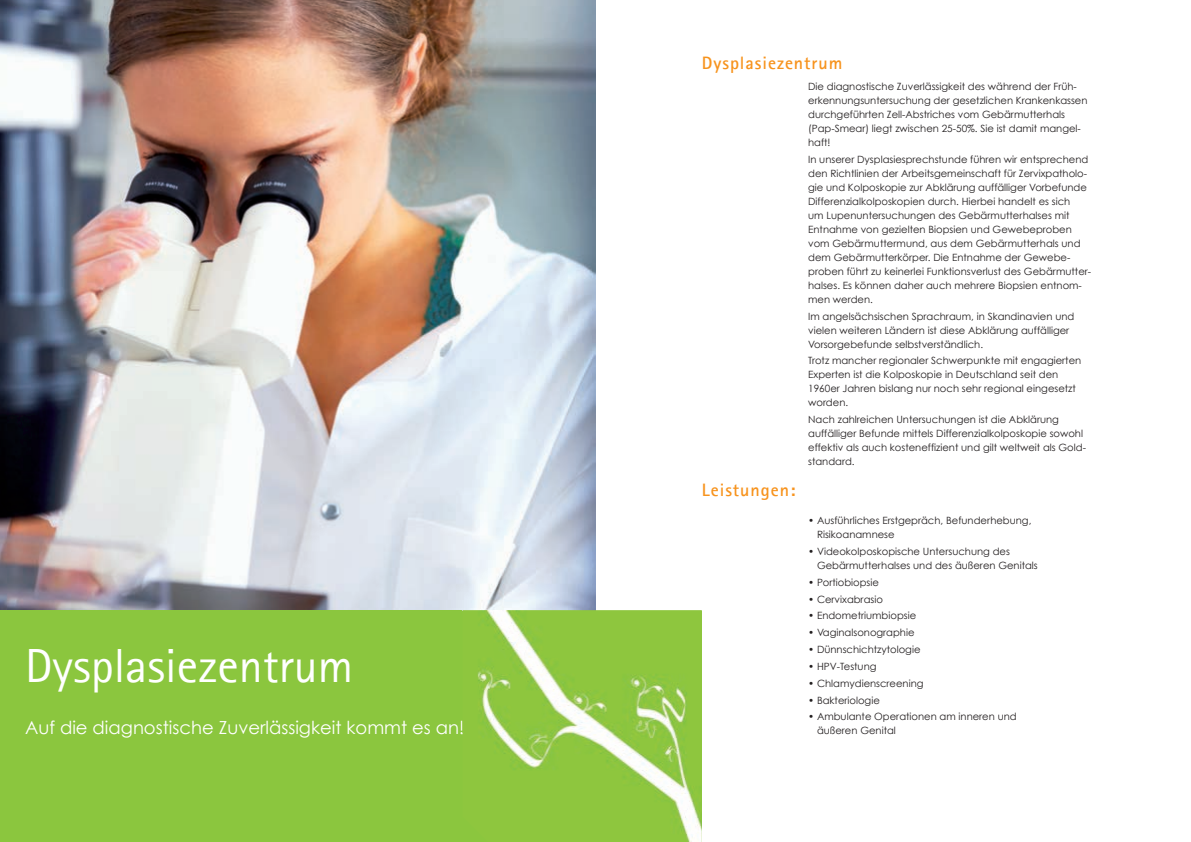
<style>
.page{position:relative;width:1191px;height:842px;background:#fff}
.page>*{position:absolute;margin:0;border:0;box-sizing:border-box;transform-origin:0 0}
.t1{font:48px "Rotis Sans Serif";color:#fff}
.t2{font:18px "Century Gothic";color:#fff}
.t3{font:700 18px "Rotis Sans Serif";letter-spacing:.055em;color:#f7931d}
.t4{font:10px/14px "Century Gothic";color:#231f20}
</style>
<div class="page">
<img style="left:0;top:0;width:595px;height:610px">
<div style="left:0;top:610px;width:702px;height:232px;background:#8bc63e"></div>
<img style="left:462px;top:610px;width:240px;height:232px">
<h1 class="t1" style="left:25px;top:637px;width:330px">Dysplasiezentrum</h1>
<h2 class="t2" style="left:25px;top:717px;width:441px">Auf die diagnostische Zuverlässigkeit kommt es an!</h2>
<h2 class="t3" style="left:702px;top:51px;width:142px">Dysplasiezentrum</h2>
<h2 class="t3" style="left:702px;top:479px;width:95px">Leistungen:</h2>
<p class="t4" style="left:808px;top:79px;width:281px">Die diagnostische Zuverlässigkeit des während der Früh&shy;erkennungsuntersuchung der gesetzlichen Krankenkassen durchgeführten Zell-Abstriches vom Gebärmutterhals (Pap-Smear) liegt zwischen 25-50%. Sie ist damit mangel&shy;haft!</p>
<p class="t4" style="left:808px;top:152px;width:284px">In unserer Dysplasiesprechstunde führen wir entsprechend den Richtlinien der Arbeitsgemeinschaft für Zervixpatholo&shy;gie und Kolposkopie zur Abklärung auffälliger Vorbefunde Differenzialkolposkopien durch. Hierbei handelt es sich<br>um Lupenuntersuchungen des Gebärmutterhalses mit Entnahme von gezielten Biopsien und Gewebeproben vom Gebärmuttermund, aus dem Gebärmutterhals und dem Gebärmutterkörper. Die Entnahme der Gewebe&shy;proben führt zu keinerlei Funktionsverlust des Gebärmutter&shy;halses. Es können daher auch mehrere Biopsien entnom&shy;men werden.</p>
<p class="t4" style="left:808px;top:309px;width:268px">Im angelsächsischen Sprachraum, in Skandinavien und vielen weiteren Ländern ist diese Abklärung auffälliger<br>Vorsorgebefunde selbstverständlich.</p>
<p class="t4" style="left:808px;top:354px;width:275px">Trotz mancher regionaler Schwerpunkte mit engagierten Experten ist die Kolposkopie in Deutschland seit den 1960er Jahren bislang nur noch sehr regional eingesetzt worden.</p>
<p class="t4" style="left:808px;top:412px;width:279px">Nach zahlreichen Untersuchungen ist die Abklärung auffälliger Befunde mittels Differenzialkolposkopie sowohl effektiv als auch kosteneffizient und gilt weltweit als Gold&shy;standard.</p>
<p class="t4" style="left:817px;top:513px;width:216px;text-indent:-9px">• Ausführliches Erstgepräch, Befunderhebung,<br>Risikoanamnese</p>
<p class="t4" style="left:817px;top:544px;width:222px;text-indent:-9px">• Videokolposkopische Untersuchung des<br>Gebärmutterhalses und des äußeren Genitals</p>
<p class="t4" style="left:808px;top:575px;width:72px">• Portiobiopsie</p>
<p class="t4" style="left:808px;top:592px;width:76px">• Cervixabrasio</p>
<p class="t4" style="left:808px;top:609px;width:109px">• Endometriumbiopsie</p>
<p class="t4" style="left:808px;top:625px;width:108px">• Vaginalsonographie</p>
<p class="t4" style="left:808px;top:642px;width:114px">• Dünnschichtzytologie</p>
<p class="t4" style="left:808px;top:659px;width:70px">• HPV-Testung</p>
<p class="t4" style="left:808px;top:676px;width:117px">• Chlamydienscreening</p>
<p class="t4" style="left:808px;top:693px;width:73px">• Bakteriologie</p>
<p class="t4" style="left:817px;top:710px;width:201px;text-indent:-9px">• Ambulante Operationen am inneren und äußeren Genital</p>
</div>
